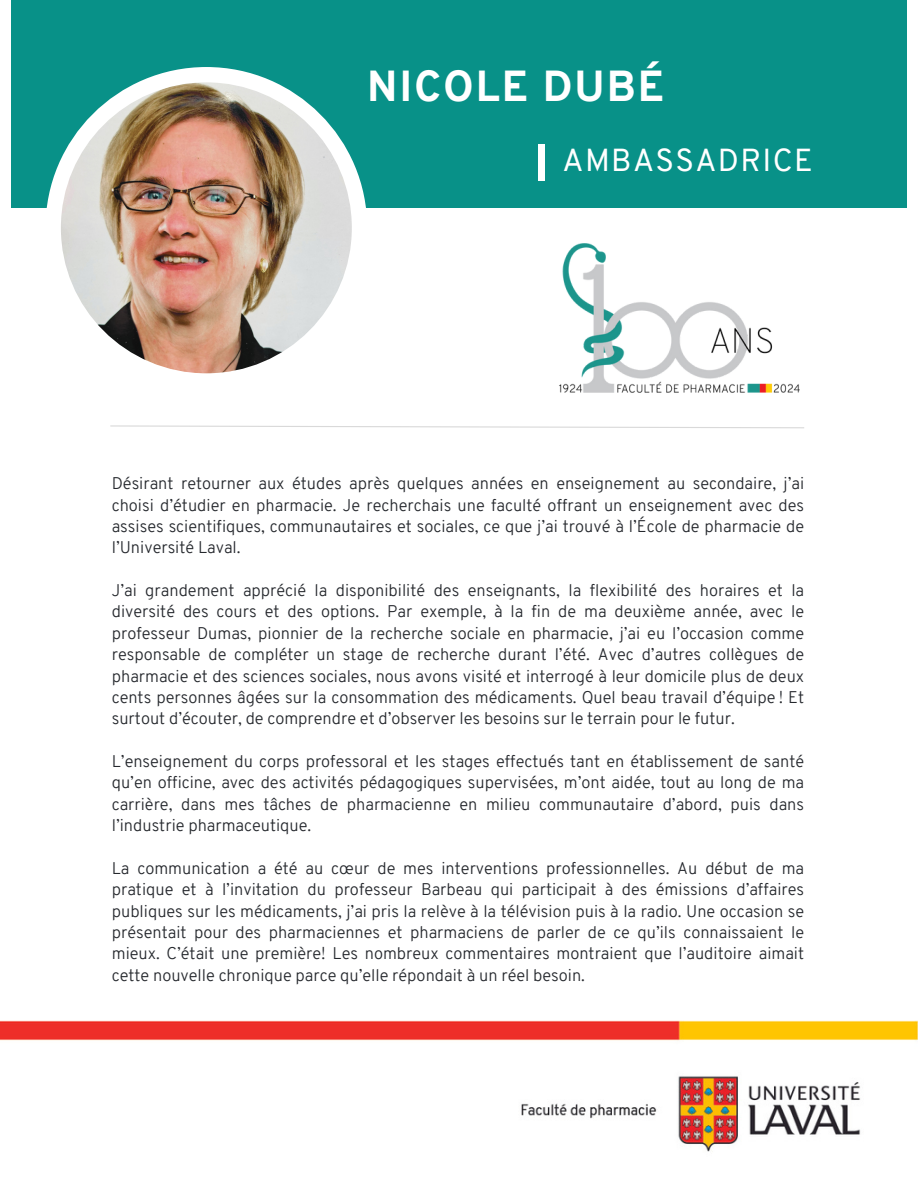
<style>
.page{position:relative;width:918px;height:1188px;background:#fff}
.page>*{position:absolute;margin:0;border:0;box-sizing:border-box;transform-origin:0 0}
.t1{font:800 42.3px "Overpass";letter-spacing:.045em;color:#fff}
.t2{font:31.05px "Overpass";letter-spacing:.045em;color:#fff}
.t3{font:300 16.5px/21.3px "Overpass";color:#25282d;text-align:justify}
</style>
<div class="page">
<div style="left:12px;top:0;width:894px;height:207px;background:#089188"></div>
<div style="left:46px;top:67px;width:321px;height:322px;background:#fff;border-radius:50%"></div>
<img style="left:61px;top:82px;width:291px;height:291px;border-radius:50%">
<svg style="left:110px;top:425px;width:387px;height:3px"></svg>
<img style="left:0;top:1020px;width:918px;height:132px">
<img style="left:497px;top:207px;width:365px;height:222px">
<div style="left:538px;top:144px;width:7px;height:37px;background:#fff"></div>
<p class="t1" style="left:367px;top:70px;width:299px">NICOLE DUBÉ</p>
<p class="t2" style="left:563px;top:147px;width:252px">AMBASSADRICE</p>
<p class="t3" style="left:112px;top:474px;width:694px">Désirant retourner aux études après quelques années en enseignement au secondaire, j’ai choisi d’étudier en pharmacie. Je recherchais une faculté offrant un enseignement avec des assises scientifiques, communautaires et sociales, ce que j’ai trouvé à l’École de pharmacie de l’Université Laval.</p>
<p class="t3" style="left:112px;top:581px;width:694px">J’ai grandement apprécié la disponibilité des enseignants, la flexibilité des horaires et la diversité des cours et des options. Par exemple, à la fin de ma deuxième année, avec le professeur Dumas, pionnier de la recherche sociale en pharmacie, j’ai eu l’occasion comme responsable de compléter un stage de recherche durant l’été. Avec d’autres collègues de pharmacie et des sciences sociales, nous avons visité et interrogé à leur domicile plus de deux cents personnes âgées sur la consommation des médicaments. Quel beau travail d’équipe ! Et surtout d’écouter, de comprendre et d’observer les besoins sur le terrain pour le futur.</p>
<p class="t3" style="left:112px;top:752px;width:694px">L’enseignement du corps professoral et les stages effectués tant en établissement de santé qu’en officine, avec des activités pédagogiques supervisées, m’ont aidée, tout au long de ma carrière, dans mes tâches de pharmacienne en milieu communautaire d’abord, puis dans l’industrie pharmaceutique.</p>
<p class="t3" style="left:112px;top:859px;width:694px">La communication a été au cœur de mes interventions professionnelles. Au début de ma pratique et à l’invitation du professeur Barbeau qui participait à des émissions d’affaires publiques sur les médicaments, j’ai pris la relève à la télévision puis à la radio. Une occasion se présentait pour des pharmaciennes et pharmaciens de parler de ce qu’ils connaissaient le mieux. C’était une première! Les nombreux commentaires montraient que l’auditoire aimait cette nouvelle chronique parce qu’elle répondait à un réel besoin.</p>
</div>
